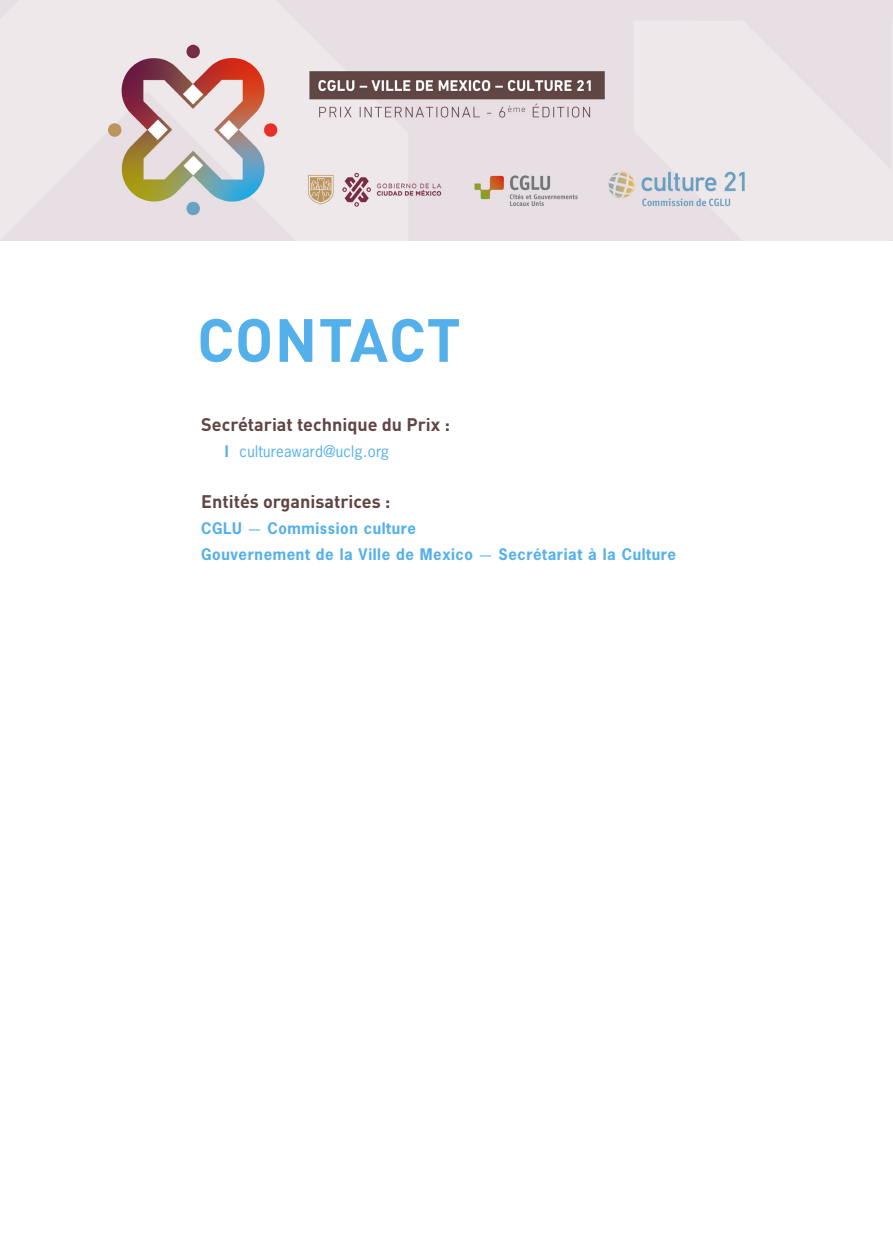
<style>
.page{position:relative;width:893px;height:1234px;background:#fff}
.page>*{position:absolute;margin:0;border:0;box-sizing:border-box;transform-origin:0 0}
.titulo_1{font:700 60px "DIN Pro";letter-spacing:.01em;color:#54b0eb}
.t1{font:700 18px "DIN Pro";color:#614545}
.subtit{font:700 15px "News Gothic Std";letter-spacing:.04em;color:#54b0eb}
.t2{font:15px "News Gothic Std";letter-spacing:.02em;color:#54b0eb}
.s1{font-weight:700}
.s2{font-family:"DIN Pro";font-weight:400}
</style>
<div class="page">
<img style="left:0;top:0;width:892px;height:240px">
<hr style="left:892px;top:0;width:1px;height:240px;background:#dce9f0">
<p class="titulo_1" style="left:197px;top:290px;width:265px">CONTACT</p>
<p class="t1" style="left:201px;top:409px;width:250px">Secrétariat technique du Prix :</p>
<p class="t2" style="left:225px;top:441px;width:166px"><span class="s1">l</span> cultureaward@uclg.org</p>
<p class="t1" style="left:201px;top:487px;width:191px">Entités organisatrices :</p>
<p class="subtit" style="left:201px;top:518px;width:216px">CGLU <span class="s2">—</span> Commission culture</p>
<p class="subtit" style="left:201px;top:544px;width:476px">Gouvernement de la Ville de Mexico <span class="s2">—</span> Secrétariat à la Culture</p>
</div>
